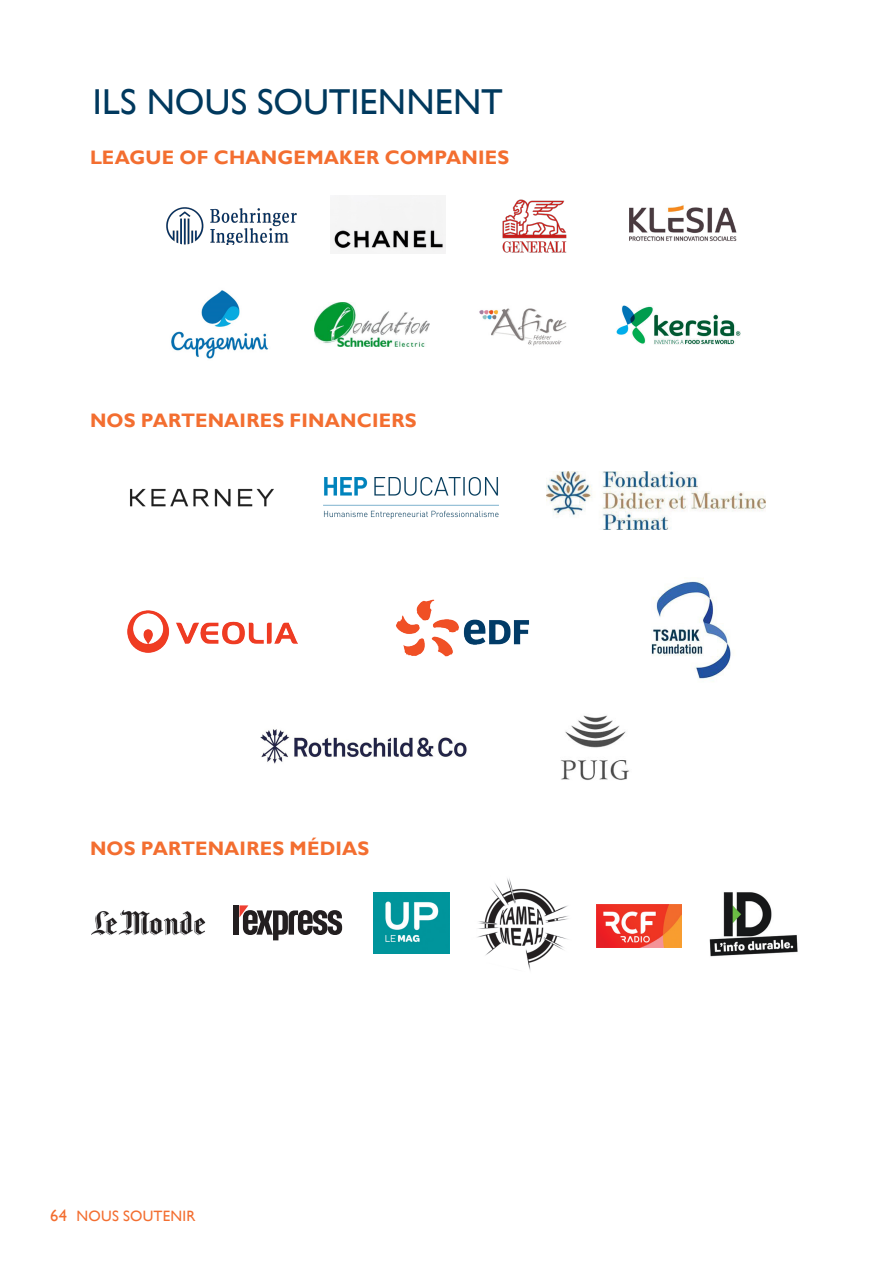
<style>
.page{position:relative;width:893px;height:1263px;background:#fff}
.page>*{position:absolute;margin:0;border:0;box-sizing:border-box;transform-origin:0 0}
.t1{font:36px "Gill Sans";letter-spacing:.005em;color:#00395e}
.t2{font:700 19.5px "Gill Sans";letter-spacing:.01em;color:#f36e30}
.t3{font:15px "Gill Sans";letter-spacing:.015em;color:#f36e30}
.s1{font-size:16.5px}
</style>
<div class="page">
<img style="left:477px;top:878px;width:92px;height:93px">
<img style="left:92px;top:910px;width:114px;height:26px">
<img style="left:373px;top:892px;width:77px;height:61px">
<img style="left:596px;top:905px;width:85px;height:42px">
<svg style="left:239px;top:905px;width:103px;height:35px"></svg>
<div style="left:233px;top:905px;width:6px;height:30px;background:#231f20"></div>
<img style="left:709px;top:892px;width:89px;height:65px">
<img style="left:166px;top:207px;width:131px;height:38px">
<img style="left:332px;top:196px;width:114px;height:57px">
<img style="left:502px;top:200px;width:65px;height:52px">
<img style="left:171px;top:290px;width:98px;height:69px">
<img style="left:314px;top:302px;width:115px;height:45px">
<img style="left:479px;top:308px;width:88px;height:38px">
<img style="left:617px;top:306px;width:123px;height:39px">
<img style="left:629px;top:205px;width:108px;height:36px">
<img style="left:130px;top:488px;width:144px;height:19px">
<img style="left:323px;top:477px;width:176px;height:41px">
<img style="left:546px;top:471px;width:219px;height:58px">
<img style="left:651px;top:578px;width:80px;height:102px">
<img style="left:396px;top:599px;width:133px;height:58px">
<img style="left:560px;top:715px;width:69px;height:65px">
<img style="left:128px;top:610px;width:170px;height:43px">
<img style="left:260px;top:729px;width:207px;height:35px">
<p class="t1" style="left:93px;top:81px;width:411px">ILS NOUS SOUTIENNENT</p>
<p class="t2" style="left:90px;top:145px;width:421px">LEAGUE OF CHANGEMAKER COMPANIES</p>
<p class="t2" style="left:90px;top:409px;width:328px">NOS PARTENAIRES FINANCIERS</p>
<p class="t2" style="left:90px;top:837px;width:281px">NOS PARTENAIRES MÉDIAS</p>
<p class="t3" style="left:50px;top:1207px;width:147px"><span class="s1">64</span> NOUS SOUTENIR</p>
</div>
